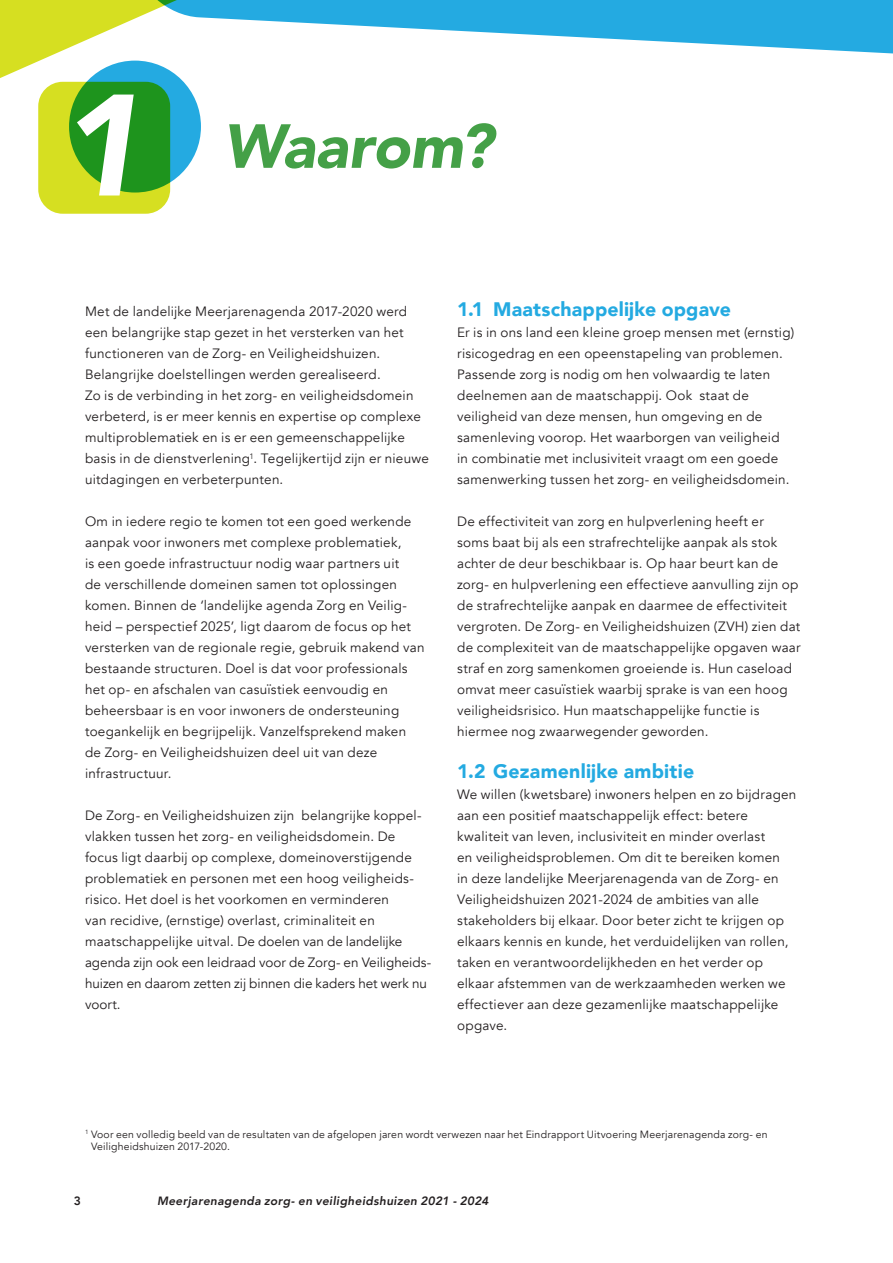
<style>
.page{position:relative;width:893px;height:1263px;background:#fff}
.page>*{position:absolute;margin:0;border:0;box-sizing:border-box;transform-origin:0 0}
.t1{font:italic 900 142.5px "Avenir";color:#fff}
.t2{font:italic 900 61.5px "Avenir";letter-spacing:-.005em;color:#44a047}
.t3{font:900 19.5px "Avenir";letter-spacing:.01em;color:#24aae1}
.t4{font:13.5px/21px "Avenir";letter-spacing:.02em;color:#231f20}
.t5{font:italic 800 12px "Avenir";letter-spacing:.025em;color:#231f20}
.t6{font:800 12px "Avenir";color:#231f20}
.t7{font:10.5px/12.6px "Avenir";letter-spacing:.02em;color:#231f20}
</style>
<div class="page">
<svg style="left:730px;top:0;width:163px;height:54px;background:#37b1e3"></svg>
<svg style="left:0;top:0;width:730px;height:138px"></svg>
<div style="left:69px;top:61px;width:132px;height:132px;background:#24aae1;border-radius:50%"></div>
<svg style="left:38px;top:82px;width:132px;height:132px;background:#6cb31f"></svg>
<p class="t1" style="left:58px;top:28px;width:86px">1</p>
<p class="t2" style="left:223px;top:96px;width:272px">Waarom?</p>
<p class="t4" style="left:85px;top:301px;width:345px">Met de landelijke Meerjarenagenda 2017-2020 werd een belangrijke stap gezet in het versterken van het functioneren van de Zorg- en Veiligheidshuizen.<br>Belangrijke doelstellingen werden gerealiseerd.<br>Zo is de verbinding in het zorg- en veiligheidsdomein verbeterd, is er meer kennis en expertise op complexe multiproblematiek en is er een gemeenschappelijke basis in de dienstverlening<sup>1</sup>. Tegelijkertijd zijn er nieuwe uitdagingen en verbeterpunten.</p>
<p class="t4" style="left:85px;top:511px;width:341px">Om in iedere regio te komen tot een goed werkende aanpak voor inwoners met complexe problematiek,<br>is een goede infrastructuur nodig waar partners uit<br>de verschillende domeinen samen tot oplossingen komen. Binnen de ‘landelijke agenda Zorg en Veilig&shy;heid – perspectief 2025’, ligt daarom de focus op het versterken van de regionale regie, gebruik makend van bestaande structuren. Doel is dat voor professionals het op- en afschalen van casuïstiek eenvoudig en beheersbaar is en voor inwoners de ondersteuning toegankelijk en begrijpelijk. Vanzelfsprekend maken de Zorg- en Veiligheidshuizen deel uit van deze infrastructuur.</p>
<p class="t4" style="left:85px;top:805px;width:347px">De Zorg- en Veiligheidshuizen zijn belangrijke koppel&shy;vlakken tussen het zorg- en veiligheidsdomein. De focus ligt daarbij op complexe, domeinoverstijgende problematiek en personen met een hoog veiligheids&shy;risico. Het doel is het voorkomen en verminderen<br>van recidive, (ernstige) overlast, criminaliteit en maatschappelijke uitval. De doelen van de landelijke agenda zijn ook een leidraad voor de Zorg- en Veiligheids&shy;huizen en daarom zetten zij binnen die kaders het werk nu voort.</p>
<p class="t3" style="left:457px;top:293px;width:275px">1.1 Maatschappelijke opgave</p>
<p class="t4" style="left:457px;top:322px;width:339px">Er is in ons land een kleine groep mensen met (ernstig) risicogedrag en een opeenstapeling van problemen.<br>Passende zorg is nodig om hen volwaardig te laten deelnemen aan de maatschappij. Ook staat de veiligheid van deze mensen, hun omgeving en de samenleving voorop. Het waarborgen van veiligheid<br>in combinatie met inclusiviteit vraagt om een goede samenwerking tussen het zorg- en veiligheidsdomein.</p>
<p class="t4" style="left:457px;top:511px;width:345px">De effectiviteit van zorg en hulpverlening heeft er<br>soms baat bij als een strafrechtelijke aanpak als stok achter de deur beschikbaar is. Op haar beurt kan de zorg- en hulpverlening een effectieve aanvulling zijn op de strafrechtelijke aanpak en daarmee de effectiviteit vergroten. De Zorg- en Veiligheidshuizen (ZVH) zien dat de complexiteit van de maatschappelijke opgaven waar straf en zorg samenkomen groeiende is. Hun caseload omvat meer casuïstiek waarbij sprake is van een hoog veiligheidsrisico. Hun maatschappelijke functie is hiermee nog zwaarwegender geworden.</p>
<p class="t3" style="left:457px;top:755px;width:239px">1.2 Gezamenlijke ambitie</p>
<p class="t4" style="left:457px;top:784px;width:341px">We willen (kwetsbare) inwoners helpen en zo bijdragen aan een positief maatschappelijk effect: betere kwaliteit van leven, inclusiviteit en minder overlast<br>en veiligheidsproblemen. Om dit te bereiken komen<br>in deze landelijke Meerjarenagenda van de Zorg- en Veiligheidshuizen 2021-2024 de ambities van alle stakeholders bij elkaar. Door beter zicht te krijgen op elkaars kennis en kunde, het verduidelijken van rollen, taken en verantwoordelijkheden en het verder op elkaar afstemmen van de werkzaamheden werken we effectiever aan deze gezamenlijke maatschappelijke opgave.</p>
<p class="t7" style="left:91px;top:1128px;width:678px;text-indent:-6px"><sup>1</sup> Voor een volledig beeld van de resultaten van de afgelopen jaren wordt verwezen naar het Eindrapport Uitvoering Meerjarenagenda zorg- en<br>Veiligheidshuizen 2017-2020.</p>
<p class="t6" style="left:74px;top:1191px;width:9px">3</p>
<p class="t5" style="left:157px;top:1193px;width:333px">Meerjarenagenda zorg- en veiligheidshuizen 2021 - 2024</p>
</div>
